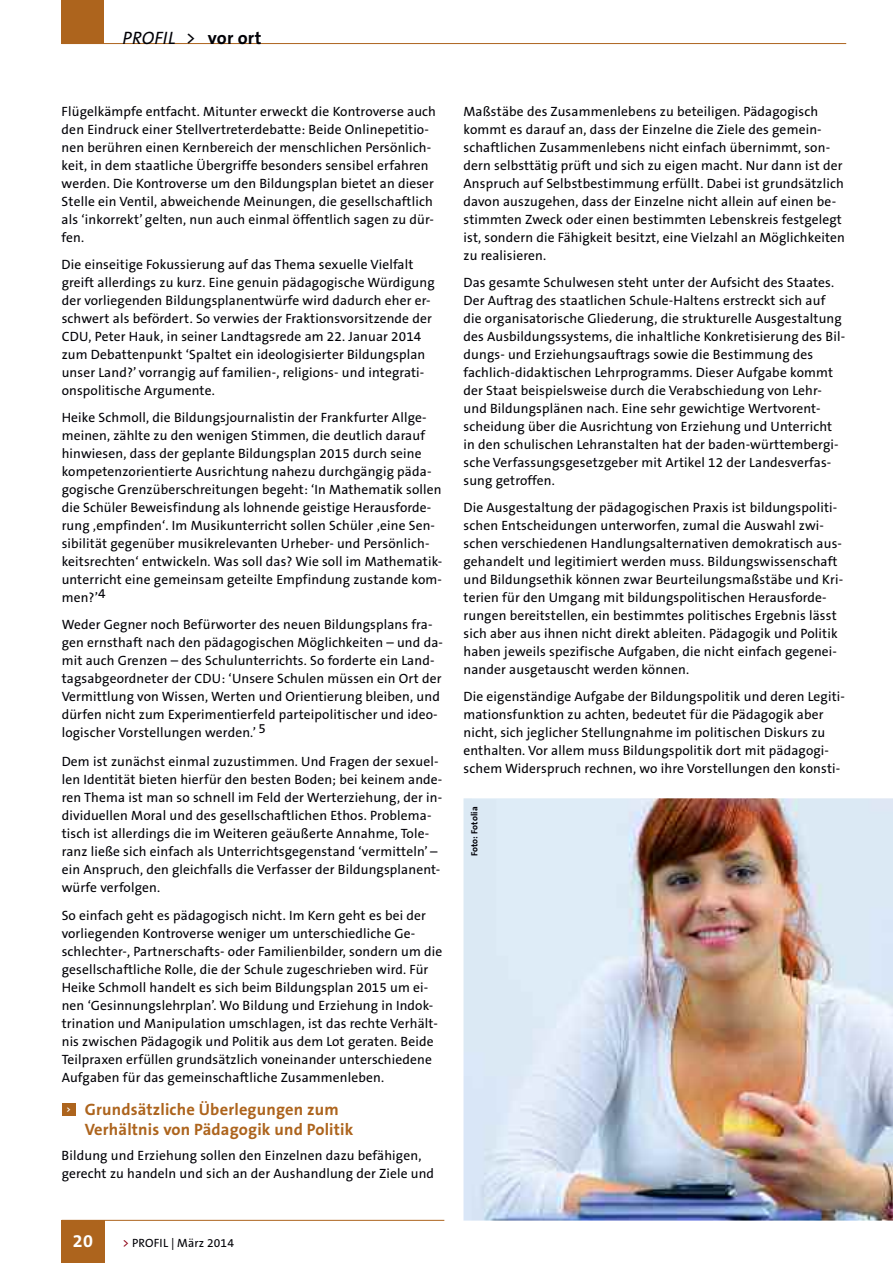
<style>
.page{position:relative;width:893px;height:1263px;background:#fff}
.page>*{position:absolute;margin:0;border:0;box-sizing:border-box;transform-origin:0 0}
.t1{font:italic 18px "The Sans B5 Plain";letter-spacing:.01em;color:#000006}
.t2{font:700 18px "The Sans B7";color:#fff}
.t3{font:700 16.5px/19.5px "The Sans B7";letter-spacing:.01em;color:#ad641d}
.t4{font:13.5px/18px "The Sans B5 Plain";letter-spacing:.01em;color:#000006}
.t5{font:12px "The Sans B5 Plain";letter-spacing:.01em;color:#000006}
.t6{font:700 9px "The Sans B7";letter-spacing:.01em;color:#000006}
.t7{font:700 7.8px "The Sans B7";color:#fff}
.s1{font-style:normal}
.s2{font-family:"The Sans B7";font-weight:700;font-style:normal}
.s3{color:#8d0013}
</style>
<div class="page">
<hr style="left:62px;top:1220px;width:382px;height:1px;background:#ad641d">
<div style="left:62px;top:1220px;width:43px;height:43px;background:#ad641d"></div>
<hr style="left:62px;top:43px;width:784px;height:1px;background:#ad641d">
<div style="left:62px;top:0;width:42px;height:44px;background:#ad641d"></div>
<div style="left:62px;top:1103px;width:13px;height:13px;background:#ad641d"></div>
<img style="left:464px;top:798px;width:429px;height:422px">
<h1 class="t1" style="left:123px;top:29px;width:140px">PROFIL <span class="s1">&gt;</span> <span class="s2">vor ort</span></h1>
<p class="t4" style="left:62px;top:103px;width:376px">Flügelkämpfe entfacht. Mitunter erweckt die Kontroverse auch den Eindruck einer Stellvertreterdebatte: Beide Onlinepetitio&shy;nen berühren einen Kernbereich der menschlichen Persönlich&shy;keit, in dem staatliche Übergriffe besonders sensibel erfahren werden. Die Kontroverse um den Bildungsplan bietet an dieser Stelle ein Ventil, abweichende Meinungen, die gesellschaftlich als ‘inkorrekt’ gelten, nun auch einmal öffentlich sagen zu dür&shy;fen.</p>
<p class="t4" style="left:62px;top:256px;width:374px">Die einseitige Fokussierung auf das Thema sexuelle Vielfalt greift allerdings zu kurz. Eine genuin pädagogische Würdigung der vorliegenden Bildungsplanentwürfe wird dadurch eher er&shy;schwert als befördert. So verwies der Fraktionsvorsitzende der CDU, Peter Hauk, in seiner Landtagsrede am 22. Januar 2014 zum Debattenpunkt ‘Spaltet ein ideologisierter Bildungsplan unser Land?’ vorrangig auf familien-, religions- und integrati&shy;onspolitische Argumente.</p>
<p class="t4" style="left:62px;top:409px;width:382px">Heike Schmoll, die Bildungsjournalistin der Frankfurter Allge&shy;meinen, zählte zu den wenigen Stimmen, die deutlich darauf hinwiesen, dass der geplante Bildungsplan 2015 durch seine kompetenzorientierte Ausrichtung nahezu durchgängig päda&shy;gogische Grenzüberschreitungen begeht: ‘In Mathematik sollen die Schüler Beweisfindung als lohnende geistige Herausforde&shy;rung ‚empfinden‘. Im Musikunterricht sollen Schüler ‚eine Sen&shy;sibilität gegenüber musikrelevanten Urheber- und Persönlich&shy;keitsrechten‘ entwickeln. Was soll das? Wie soll im Mathematik&shy;unterricht eine gemeinsam geteilte Empfindung zustande kom&shy;men?’4</p>
<p class="t4" style="left:62px;top:616px;width:383px">Weder Gegner noch Befürworter des neuen Bildungsplans fra&shy;gen ernsthaft nach den pädagogischen Möglichkeiten – und da&shy;mit auch Grenzen – des Schulunterrichts. So forderte ein Land&shy;tagsabgeordneter der CDU: ‘Unsere Schulen müssen ein Ort der Vermittlung von Wissen, Werten und Orientierung bleiben, und dürfen nicht zum Experimentierfeld parteipolitischer und ideo&shy;logischer Vorstellungen werden.’ 5</p>
<p class="t4" style="left:62px;top:753px;width:382px">Dem ist zunächst einmal zuzustimmen. Und Fragen der sexuel&shy;len Identität bieten hierfür den besten Boden; bei keinem ande&shy;ren Thema ist man so schnell im Feld der Werterziehung, der in&shy;dividuellen Moral und des gesellschaftlichen Ethos. Problema&shy;tisch ist allerdings die im Weiteren geäußerte Annahme, Tole&shy;ranz ließe sich einfach als Unterrichtsgegenstand ‘vermitteln’ – ein Anspruch, den gleichfalls die Verfasser der Bildungsplanent&shy;würfe verfolgen.</p>
<p class="t4" style="left:62px;top:907px;width:382px">So einfach geht es pädagogisch nicht. Im Kern geht es bei der vorliegenden Kontroverse weniger um unterschiedliche Ge&shy;schlechter-, Partnerschafts- oder Familienbilder, sondern um die gesellschaftliche Rolle, die der Schule zugeschrieben wird. Für Heike Schmoll handelt es sich beim Bildungsplan 2015 um ei&shy;nen ‘Gesinnungslehrplan’. Wo Bildung und Erziehung in Indok&shy;trination und Manipulation umschlagen, ist das rechte Verhält&shy;nis zwischen Pädagogik und Politik aus dem Lot geraten. Beide Teilpraxen erfüllen grundsätzlich voneinander unterschiedene Aufgaben für das gemeinschaftliche Zusammenleben.</p>
<p class="t3" style="left:85px;top:1100px;width:270px">Grundsätzliche Überlegungen zum<br>Verhältnis von Pädagogik und Politik</p>
<p class="t4" style="left:62px;top:1147px;width:374px">Bildung und Erziehung sollen den Einzelnen dazu befähigen, gerecht zu handeln und sich an der Aushandlung der Ziele und</p>
<p class="t7" style="left:66px;top:1105px;width:6px">&gt;</p>
<h1 class="t2" style="left:73px;top:1231px;width:21px">20</h1>
<p class="t5" style="left:123px;top:1236px;width:113px"><span class="s3">&gt;</span> PROFIL | März 2014</p>
<p class="t4" style="left:463px;top:103px;width:383px">Maßstäbe des Zusammenlebens zu beteiligen. Pädagogisch kommt es darauf an, dass der Einzelne die Ziele des gemein&shy;schaftlichen Zusammenlebens nicht einfach übernimmt, son&shy;dern selbsttätig prüft und sich zu eigen macht. Nur dann ist der Anspruch auf Selbstbestimmung erfüllt. Dabei ist grundsätzlich davon auszugehen, dass der Einzelne nicht allein auf einen be&shy;stimmten Zweck oder einen bestimmten Lebenskreis festgelegt ist, sondern die Fähigkeit besitzt, eine Vielzahl an Möglichkeiten zu realisieren.</p>
<p class="t4" style="left:463px;top:274px;width:383px">Das gesamte Schulwesen steht unter der Aufsicht des Staates.<br>Der Auftrag des staatlichen Schule-Haltens erstreckt sich auf die organisatorische Gliederung, die strukturelle Ausgestaltung des Ausbildungssystems, die inhaltliche Konkretisierung des Bil&shy;dungs- und Erziehungsauftrags sowie die Bestimmung des fachlich-didaktischen Lehrprogramms. Dieser Aufgabe kommt der Staat beispielsweise durch die Verabschiedung von Lehr&shy;und Bildungsplänen nach. Eine sehr gewichtige Wertvorent&shy;scheidung über die Ausrichtung von Erziehung und Unterricht in den schulischen Lehranstalten hat der baden-württembergi&shy;sche Verfassungsgesetzgeber mit Artikel 12 der Landesverfas&shy;sung getroffen.</p>
<p class="t4" style="left:463px;top:499px;width:381px">Die Ausgestaltung der pädagogischen Praxis ist bildungspoliti&shy;schen Entscheidungen unterworfen, zumal die Auswahl zwi&shy;schen verschiedenen Handlungsalternativen demokratisch aus&shy;gehandelt und legitimiert werden muss. Bildungswissenschaft und Bildungsethik können zwar Beurteilungsmaßstäbe und Kri&shy;terien für den Umgang mit bildungspolitischen Herausforde&shy;rungen bereitstellen, ein bestimmtes politisches Ergebnis lässt sich aber aus ihnen nicht direkt ableiten. Pädagogik und Politik haben jeweils spezifische Aufgaben, die nicht einfach gegenei&shy;nander ausgetauscht werden können.</p>
<p class="t4" style="left:463px;top:688px;width:383px">Die eigenständige Aufgabe der Bildungspolitik und deren Legiti&shy;mationsfunktion zu achten, bedeutet für die Pädagogik aber nicht, sich jeglicher Stellungnahme im politischen Diskurs zu enthalten. Vor allem muss Bildungspolitik dort mit pädagogi&shy;schem Widerspruch rechnen, wo ihre Vorstellungen den konsti-</p>
<p class="t6" style="left:470px;top:856px;width:51px;rotate:-90deg">Foto: Fotolia</p>
</div>
